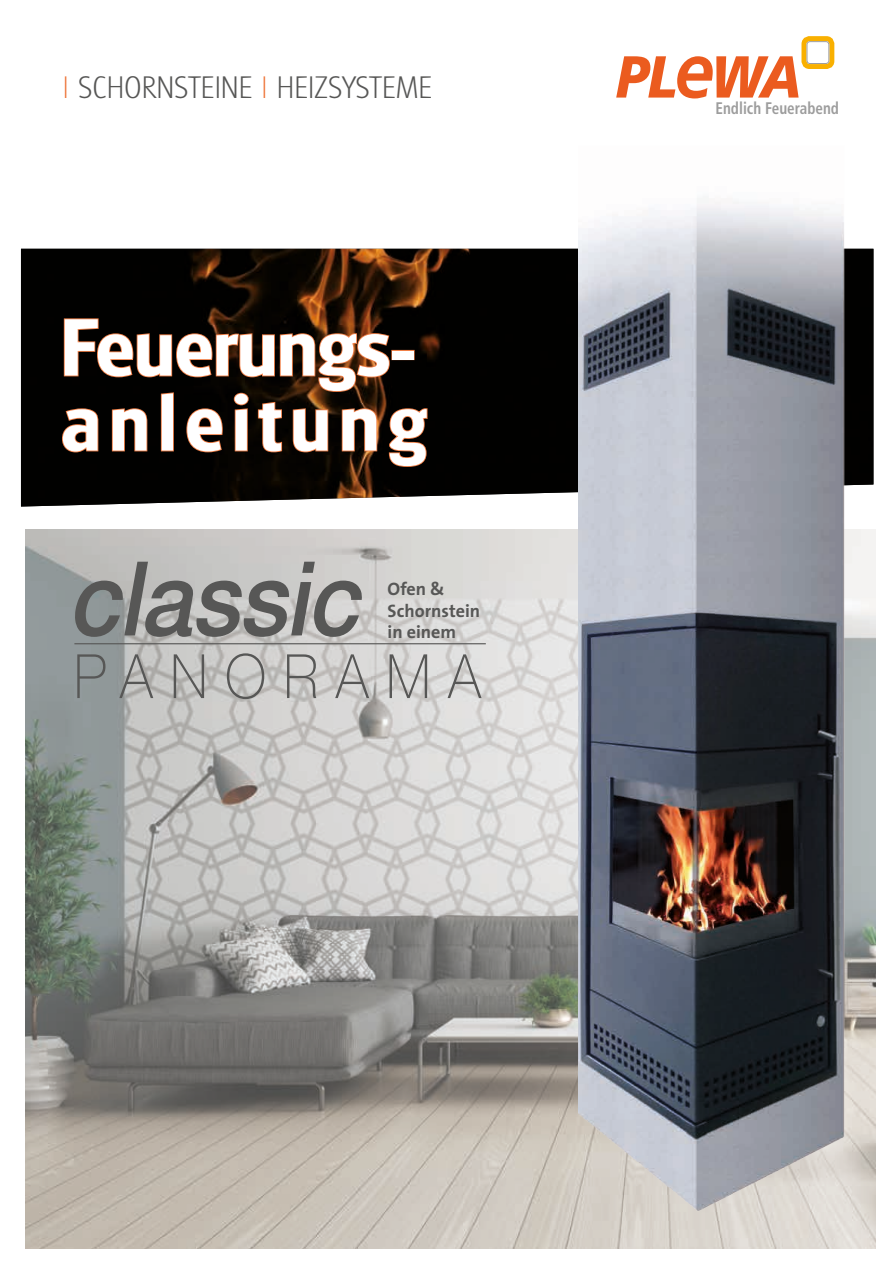
<style>
.page{position:relative;width:893px;height:1263px;background:#fff}
.page>*{position:absolute;margin:0;border:0;box-sizing:border-box;transform-origin:0 0}
.t1{font:italic 500 103.2px "Helvetica Neue";color:#575756;scale:.9 1}
.t2{font:700 78px/75px "Glasgow Serial";letter-spacing:.055em;color:#fff}
.t3{font:100 61.2px "Helvetica Neue";letter-spacing:.32em;color:#575756;scale:.9 1}
.t4{font:italic 900 59.1px "Frutiger";color:#eb5b1f;scale:.9 1}
.t5{font:200 30px "Glasgow Serial";letter-spacing:.02em;color:#575756}
.t6{font:700 18px/21.8px "The Sans";color:#575756}
.t7{font:700 condensed 16.8px "Frutiger";color:#9d9d9d;scale:.9 1}
.s1{color:#ee763b}
.s2{font-weight:700;font-size:78.3px}
</style>
<div class="page">
<img style="left:21px;top:249px;width:852px;height:257px">
<img style="left:26px;top:529px;width:850px;height:719px">
<svg style="left:61px;top:317px;width:367px;height:151px;background:#29160a"></svg>
<div style="left:801px;top:36px;width:33px;height:33px;border:5px solid #f9b000;border-radius:6px"></div>
<div style="left:807px;top:41px;width:22px;height:23px;border:1px solid #9d9d9d;border-radius:3px"></div>
<img style="left:578px;top:202px;width:267px;height:1027px">
<hr style="left:74px;top:643px;width:412px;height:1px;background:#575756">
<p class="t5" style="left:63px;top:70px;width:370px"><span class="s1">|</span> SCHORNSTEINE <span class="s1">|</span> HEIZSYSTEME</p>
<h2 class="t2" style="left:61px;top:309px;width:367px">Feuerungs&shy;anleitung</h2>
<h1 class="t1" style="left:68px;top:516px;width:354px">classic</h1>
<h3 class="t3" style="left:74px;top:630px;width:454px">PANORAMA</h3>
<p class="t6" style="left:388px;top:577px;width:94px">Ofen &amp;<br>Schornstein in einem</p>
<h3 class="t4" style="left:616px;top:42px;width:208px">PL<span class="s2">e</span>WA</h3>
<p class="t7" style="left:716px;top:98px;width:139px">Endlich Feuerabend</p>
</div>
